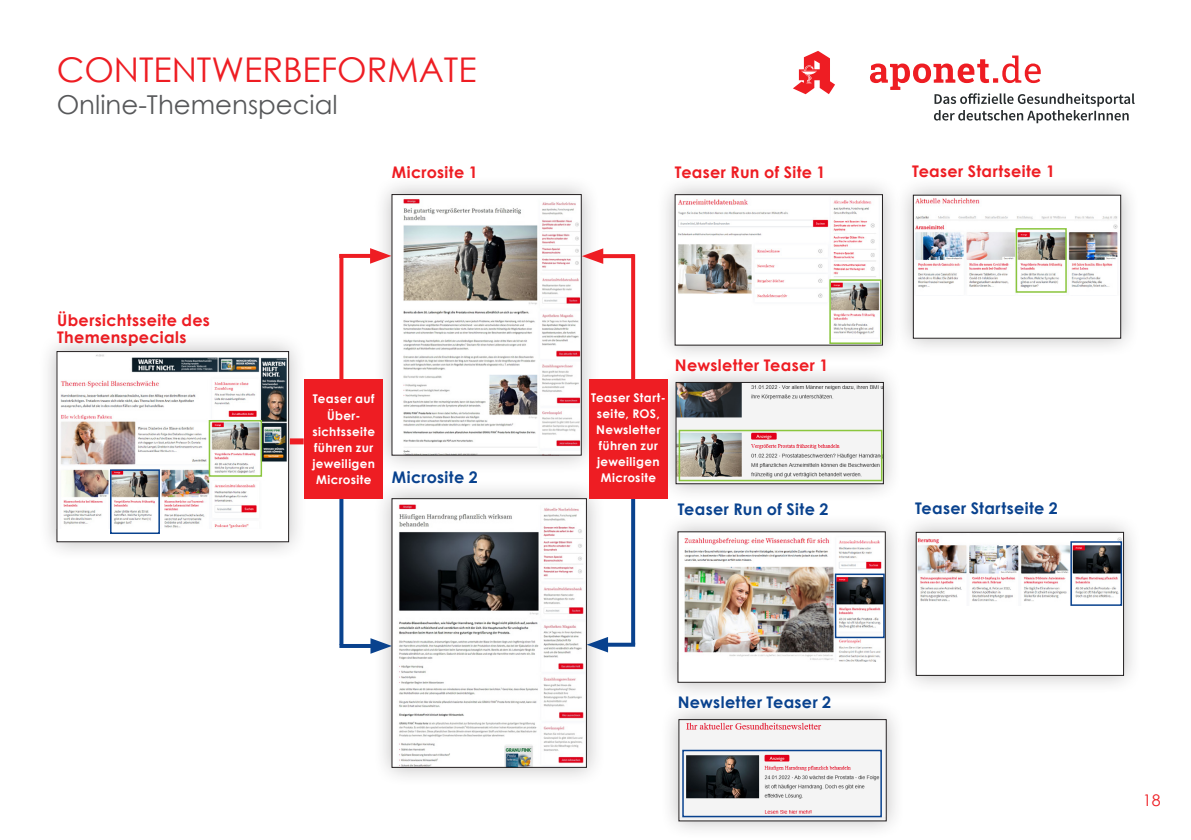
<style>
.page{position:relative;width:1191px;height:840px;background:#fff}
.page>*{position:absolute;margin:0;border:0;box-sizing:border-box;transform-origin:0 0}
.t1{font:34px "Century Gothic";color:#ee1d23}
.t2{font:26px "Century Gothic";color:#57585a}
.t3{font:700 16px/17.2px "Century Gothic";letter-spacing:.02em;color:#ee1d23}
.t4{font:700 16px "Century Gothic";letter-spacing:.02em;color:#09428e}
.t5{font:16px "Century Gothic";color:#ee1d23}
.t6{font:700 12px/16px "Century Gothic";letter-spacing:.03em;color:#fff;text-align:center}
</style>
<div class="page">
<svg style="left:870px;top:55px;width:264px;height:68px"></svg>
<svg style="left:793px;top:51px;width:42px;height:44px"></svg>
<div style="left:38px;top:332px;width:270px;height:228px;background:#231f20;opacity:.3"></div>
<div style="left:57px;top:351px;width:231px;height:190px;background:#fff"></div>
<img style="left:60px;top:354px;width:227px;height:174px">
<div style="left:57px;top:351px;width:232px;height:190px;border:1px solid #231f20"></div>
<div style="left:372px;top:479px;width:233px;height:306px;background:#231f20;opacity:.3"></div>
<img style="left:394px;top:500px;width:190px;height:265px">
<div style="left:372px;top:175px;width:228px;height:299px;background:#231f20;opacity:.3"></div>
<img style="left:396px;top:196px;width:183px;height:257px">
<svg style="left:339px;top:498px;width:4px;height:145px"></svg>
<svg style="left:339px;top:258px;width:4px;height:121px"></svg>
<div style="left:304px;top:379px;width:79px;height:119px;background:#ee1d23"></div>
<svg style="left:339px;top:643px;width:31px;height:4px"></svg>
<svg style="left:370px;top:637px;width:22px;height:16px"></svg>
<svg style="left:339px;top:254px;width:31px;height:4px"></svg>
<svg style="left:370px;top:248px;width:21px;height:15px"></svg>
<div style="left:290px;top:438px;width:14px;height:6px;background:#ee1d23"></div>
<div style="left:894px;top:176px;width:245px;height:181px;background:#231f20;opacity:.3"></div>
<div style="left:913px;top:195px;width:207px;height:143px;background:#fff"></div>
<img style="left:915px;top:198px;width:203px;height:95px">
<div style="left:913px;top:195px;width:208px;height:143px;border:1px solid #231f20"></div>
<div style="left:897px;top:512px;width:245px;height:182px;background:#231f20;opacity:.3"></div>
<div style="left:916px;top:532px;width:207px;height:143px;background:#fff"></div>
<img style="left:918px;top:537px;width:203px;height:65px">
<div style="left:916px;top:531px;width:207px;height:144px;border:1px solid #231f20"></div>
<div style="left:1070px;top:541px;width:52px;height:64px;border:2px solid #09428e"></div>
<div style="left:1015px;top:228px;width:51px;height:64px;border:2px solid #8bc63e"></div>
<div style="left:655px;top:175px;width:246px;height:189px;background:#231f20;opacity:.3"></div>
<div style="left:675px;top:194px;width:207px;height:151px;background:#fff"></div>
<img style="left:677px;top:199px;width:201px;height:136px">
<div style="left:675px;top:194px;width:207px;height:151px;border:1px solid #231f20"></div>
<div style="left:656px;top:363px;width:246px;height:139px;background:#231f20;opacity:.3"></div>
<img style="left:678px;top:384px;width:203px;height:94px">
<div style="left:676px;top:382px;width:207px;height:101px;border:1px solid #231f20"></div>
<div style="left:678px;top:429px;width:204px;height:52px;border:2px solid #8bc63e"></div>
<div style="left:658px;top:512px;width:246px;height:189px;background:#231f20;opacity:.3"></div>
<div style="left:678px;top:531px;width:207px;height:151px;background:#fff"></div>
<img style="left:684px;top:537px;width:199px;height:123px">
<div style="left:835px;top:573px;width:49px;height:64px;border:2px solid #09428e"></div>
<div style="left:659px;top:699px;width:246px;height:140px;background:#231f20;opacity:.3"></div>
<img style="left:680px;top:721px;width:204px;height:97px">
<div style="left:678px;top:719px;width:208px;height:101px;border:1px solid #231f20"></div>
<div style="left:829px;top:279px;width:52px;height:65px;border:2px solid #8bc63e"></div>
<svg style="left:631px;top:498px;width:4px;height:144px"></svg>
<svg style="left:631px;top:254px;width:4px;height:125px"></svg>
<div style="left:589px;top:379px;width:78px;height:119px;background:#ee1d23"></div>
<svg style="left:608px;top:642px;width:27px;height:4px"></svg>
<svg style="left:586px;top:636px;width:22px;height:16px"></svg>
<svg style="left:603px;top:254px;width:31px;height:4px"></svg>
<svg style="left:582px;top:248px;width:21px;height:16px"></svg>
<div style="left:110px;top:469px;width:50px;height:64px;border:2px solid #09428e"></div>
<div style="left:209px;top:420px;width:53px;height:56px;border:2px solid #8bc63e"></div>
<div style="left:682px;top:749px;width:200px;height:67px;border:2px solid #09428e"></div>
<h1 class="t1" style="left:57px;top:46px;width:421px">CONTENTWERBEFORMATE</h1>
<h2 class="t2" style="left:57px;top:86px;width:282px">Online-Themenspecial</h2>
<h3 class="t3" style="left:57px;top:310px;width:154px">Übersichtsseite des<br>Themenspecials</h3>
<h3 class="t3" style="left:392px;top:163px;width:87px">Microsite 1</h3>
<p class="t6" style="left:312px;top:390px;width:64px">Teaser auf<br>Über&shy;sichtsseite führen zur jeweiligen<br>Microsite</p>
<h3 class="t4" style="left:392px;top:465px;width:87px">Microsite 2</h3>
<h3 class="t3" style="left:675px;top:163px;width:152px">Teaser Run of Site 1</h3>
<p class="t6" style="left:591px;top:389px;width:76px">Teaser Start&shy;seite, ROS,<br>Newsletter führen zur jeweiligen<br>Microsite</p>
<h3 class="t3" style="left:675px;top:355px;width:155px">Newsletter Teaser 1</h3>
<h3 class="t4" style="left:677px;top:497px;width:152px">Teaser Run of Site 2</h3>
<h3 class="t4" style="left:678px;top:689px;width:155px">Newsletter Teaser 2</h3>
<h3 class="t3" style="left:912px;top:162px;width:144px">Teaser Startseite 1</h3>
<h3 class="t4" style="left:915px;top:495px;width:144px">Teaser Startseite 2</h3>
<h3 class="t5" style="left:1143px;top:788px;width:19px">18</h3>
</div>
